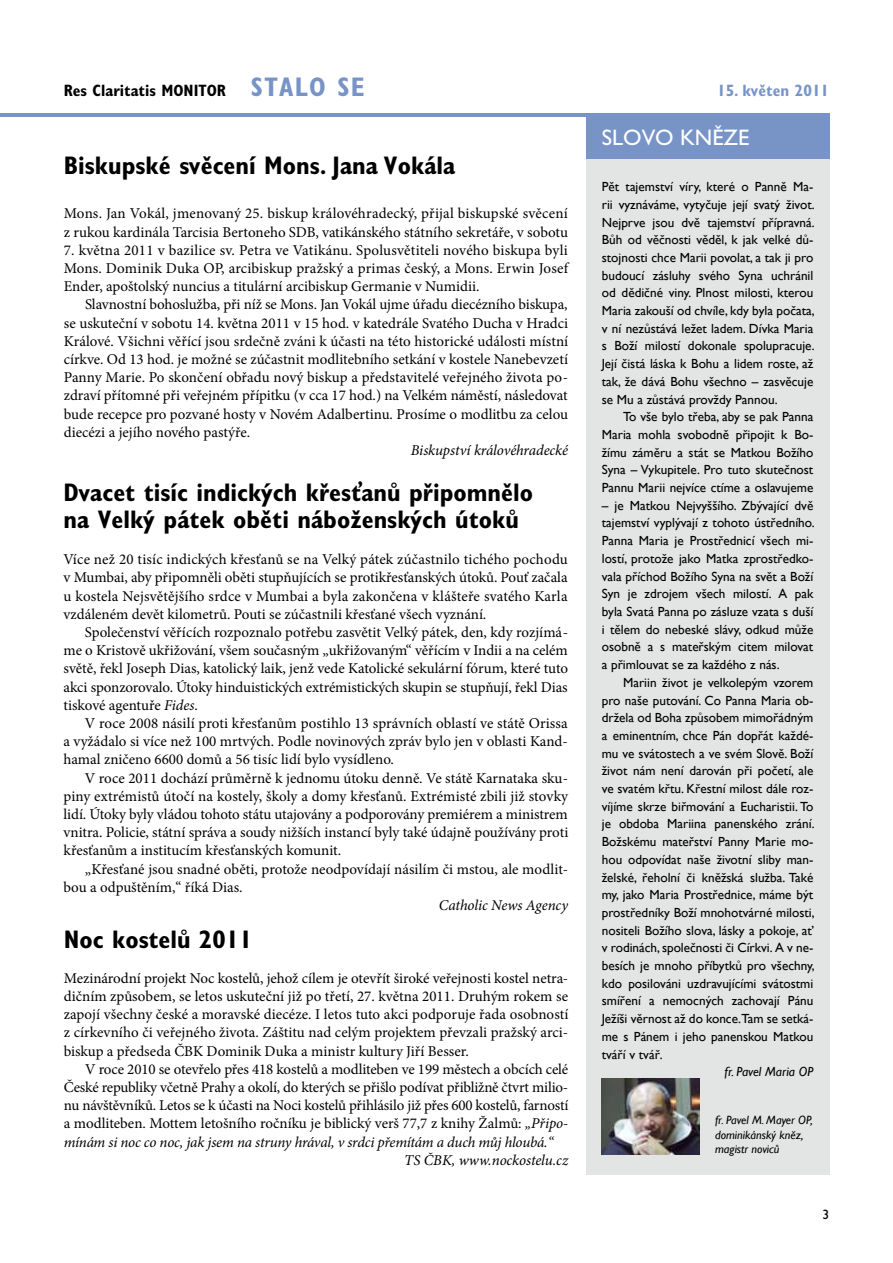
<style>
.page{position:relative;width:893px;height:1263px;background:#fff}
.page>*{position:absolute;margin:0;border:0;box-sizing:border-box;transform-origin:0 0}
.t1{font:700 condensed 25.5px/27px "Gill Sans Std";color:#000}
.t2{font:22.5px "Gill Sans Std";color:#fff}
.t3{font:700 condensed 16.5px "Gill Sans Std";color:#000}
.t4{font:700 condensed 16.5px "Gill Sans Std";color:#7894c7}
.t5{font:15px/18.1px "Minion Pro";letter-spacing:-.005em;color:#000;text-align:justify}
.t6{font:italic 15px "Minion Pro";letter-spacing:-.015em;color:#000}
.t7{font:13.5px "Gill Sans Std";color:#000}
.t8{font:13.2px/17.7px "Gill Sans";color:#000;text-align:justify}
.t9{font:italic 13.2px "Gill Sans";color:#000}
.t10{font:italic 12px/14.4px "Gill Sans";color:#000}
.s1{font-size:27px;color:#7894c7}
.s2{font-style:italic}
</style>
<div class="page">
<hr style="left:0;top:113px;width:829px;height:4px;background:#7894c7">
<div style="left:586px;top:127px;width:243px;height:1048px;background:#e3e4e4"></div>
<div style="left:586px;top:116px;width:243px;height:42px;background:#7894c7"></div>
<img style="left:602px;top:1078px;width:97px;height:76px">
<p class="t3" style="left:64px;top:81px;width:302px">Res Claritatis MONITOR <span class="s1">sta lo se</span></p>
<p class="t4" style="left:717px;top:81px;width:114px">15. květen 2011</p>
<h1 class="t1" style="left:64px;top:152px;width:393px">Biskupské svěcení Mons. Jana Vokála</h1>
<p class="t5" style="left:64px;top:205px;width:506px">Mons. Jan Vokál, jmenovaný 25. biskup královéhradecký, přijal biskupské svěcení z rukou kardinála Tarcisia Bertoneho SDB, vatikánského státního sekretáře, v sobotu</p>
<p class="t5" style="left:64px;top:241px;width:506px">7. května 2011 v bazilice sv. Petra ve Vatikánu. Spolusvětiteli nového biskupa byli Mons. Dominik Duka OP, arcibiskup pražský a primas český, a Mons. Erwin Josef Ender, apoštolský nuncius a titulární arcibiskup Germanie v Numidii.</p>
<p class="t5" style="left:64px;top:296px;width:506px;text-indent:21px">Slavnostní bohoslužba, při níž se Mons. Jan Vokál ujme úřadu diecézního biskupa, se uskuteční v sobotu 14. května 2011 v 15 hod. v katedrále Svatého Ducha v Hradci Králové. Všichni věřící jsou srdečně zváni k účasti na této historické události místní církve. Od 13 hod. je možné se zúčastnit modlitebního setkání v kostele Nanebevzetí Panny Marie. Po skončení obřadu nový biskup a představitelé veřejného života po&shy;zdraví přítomné při veřejném přípitku (v cca 17 hod.) na Velkém náměstí, následovat bude recepce pro pozvané hosty v Novém Adalbertinu. Prosíme o modlitbu za celou diecézi a jejího nového pastýře.</p>
<p class="t6" style="left:411px;top:440px;width:159px">Biskupství královéhradecké</p>
<h1 class="t1" style="left:64px;top:479px;width:471px">Dvacet tisíc indických křesťanů připomnělo na Velký pátek oběti náboženských útoků</h1>
<p class="t5" style="left:64px;top:550px;width:506px">Více než 20 tisíc indických křesťanů se na Velký pátek zúčastnilo tichého pochodu v Mumbai, aby připomněli oběti stupňujících se protikřesťanských útoků. Pouť začala u kostela Nejsvětějšího srdce v Mumbai a byla zakončena v klášteře svatého Karla vzdáleném devět kilometrů. Pouti se zúčastnili křesťané všech vyznání.</p>
<p class="t5" style="left:64px;top:623px;width:506px;text-indent:21px">Společenství věřících rozpoznalo potřebu zasvětit Velký pátek, den, kdy rozjímá&shy;me o Kristově ukřižování, všem současným „ukřižovaným“ věřícím v Indii a na celém světě, řekl Joseph Dias, katolický laik, jenž vede Katolické sekulární fórum, které tuto akci sponzorovalo. Útoky hinduistických extrémistických skupin se stupňují, řekl Dias tiskové agentuře <span class="s2">Fides</span>.</p>
<p class="t5" style="left:64px;top:714px;width:506px;text-indent:21px">V roce 2008 násilí proti křesťanům postihlo 13 správních oblastí ve státě Orissa a vyžádalo si více než 100 mrtvých. Podle novinových zpráv bylo jen v oblasti Kand&shy;hamal zničeno 6600 domů a 56 tisíc lidí bylo vysídleno.</p>
<p class="t5" style="left:64px;top:769px;width:506px;text-indent:21px">V roce 2011 dochází průměrně k jednomu útoku denně. Ve státě Karnataka sku&shy;piny extrémistů útočí na kostely, školy a domy křesťanů. Extrémisté zbili již stovky lidí. Útoky byly vládou tohoto státu utajovány a podporovány premiérem a ministrem vnitra. Policie, státní správa a soudy nižších instancí byly také údajně používány proti křesťanům a institucím křesťanských komunit.</p>
<p class="t5" style="left:64px;top:860px;width:506px;text-indent:21px">„Křesťané jsou snadné oběti, protože neodpovídají násilím či mstou, ale modlit&shy;bou a odpuštěním,“ říká Dias.</p>
<p class="t6" style="left:439px;top:895px;width:131px">Catholic News Agency</p>
<h1 class="t1" style="left:64px;top:925px;width:190px">Noc kostelů 2011</h1>
<p class="t5" style="left:64px;top:969px;width:506px">Mezinárodní projekt Noc kostelů, jehož cílem je otevřít široké veřejnosti kostel netra&shy;dičním způsobem, se letos uskuteční již po třetí, 27. května 2011. Druhým rokem se zapojí všechny české a moravské diecéze. I letos tuto akci podporuje řada osobností z církevního či veřejného života. Záštitu nad celým projektem převzali pražský arci&shy;biskup a předseda ČBK Dominik Duka a ministr kultury Jiří Besser.</p>
<p class="t5" style="left:85px;top:1060px;width:485px">V roce 2010 se otevřelo přes 418 kostelů a modliteben ve 199 městech a obcích celé</p>
<p class="t5" style="left:64px;top:1078px;width:506px">České republiky včetně Prahy a okolí, do kterých se přišlo podívat přibližně čtvrt milio-</p>
<p class="t5" style="left:64px;top:1096px;width:506px">nu návštěvníků. Letos se k účasti na Noci kostelů přihlásilo již přes 600 kostelů, farností</p>
<p class="t5" style="left:64px;top:1114px;width:506px">a modliteben. Mottem letošního ročníku je biblický verš 77,7 z knihy Žalmů: <span class="s2">„Připo-</span></p>
<p class="t6" style="left:64px;top:1131px;width:491px">mínám si noc co noc, jak jsem na struny hrával, v srdci přemítám a duch můj hloubá.“</p>
<p class="t6" style="left:404px;top:1150px;width:166px">TS ČBK, www.nockostelu.cz</p>
<h2 class="t2" style="left:602px;top:125px;width:149px">SLOVO KNĚZE</h2>
<p class="t8" style="left:602px;top:178px;width:214px">Pět tajemství víry, které o Panně Ma&shy;rii vyznáváme, vytyčuje její svatý život.<br>Nejprve jsou dvě tajemství přípravná.<br>Bůh od věčnosti věděl, k jak velké dů&shy;stojnosti chce Marii povolat, a tak ji pro budoucí zásluhy svého Syna uchránil od dědičné viny. Plnost milosti, kterou Maria zakouší od chvíle, kdy byla počata, v ní nezůstává ležet ladem. Dívka Maria s Boží milostí dokonale spolupracuje.<br>Její čistá láska k Bohu a lidem roste, až tak, že dává Bohu všechno – zasvěcuje se Mu a zůstává provždy Pannou.</p>
<p class="t8" style="left:602px;top:408px;width:213px;text-indent:21px">To vše bylo třeba, aby se pak Panna Maria mohla svobodně připojit k Bo&shy;žímu záměru a stát se Matkou Božího Syna – Vykupitele. Pro tuto skutečnost Pannu Marii nejvíce ctíme a oslavujeme</p>
<p class="t8" style="left:602px;top:497px;width:214px">– je Matkou Nejvyššího. Zbývající dvě tajemství vyplývají z tohoto ústředního.<br>Panna Maria je Prostřednicí všech mi&shy;lostí, protože jako Matka zprostředko&shy;vala příchod Božího Syna na svět a Boží Syn je zdrojem všech milostí. A pak byla Svatá Panna po zásluze vzata s duší i tělem do nebeské slávy, odkud může osobně a s mateřským citem milovat a přimlouvat se za každého z nás.</p>
<p class="t8" style="left:602px;top:674px;width:214px;text-indent:21px">Mariin život je velkolepým vzorem pro naše putování. Co Panna Maria ob&shy;držela od Boha způsobem mimořádným a eminentním, chce Pán dopřát každé&shy;mu ve svátostech a ve svém Slově. Boží život nám není darován při početí, ale ve svatém křtu. Křestní milost dále roz&shy;víjíme skrze biřmování a Eucharistii. To je obdoba Mariina panenského zrání.<br>Božskému mateřství Panny Marie mo&shy;hou odpovídat naše životní sliby man&shy;želské, řeholní či kněžská služba. Také my, jako Maria Prostřednice, máme být prostředníky Boží mnohotvárné milosti, nositeli Božího slova, lásky a pokoje, ať v rodinách,společnosti či Církvi. A v ne&shy;besích je mnoho příbytků pro všechny, kdo posilováni uzdravujícími svátostmi smíření a nemocných zachovají Pánu Ježíši věrnost až do konce.Tam se setká&shy;me s Pánem i jeho panenskou Matkou tváří v tvář.</p>
<p class="t9" style="left:724px;top:1064px;width:90px">fr. Pavel Maria OP</p>
<p class="t10" style="left:715px;top:1113px;width:99px">fr. Pavel M. Mayer OP, dominikánský kněz, magistr noviců</p>
<p class="t7" style="left:822px;top:1207px;width:8px">3</p>
</div>
